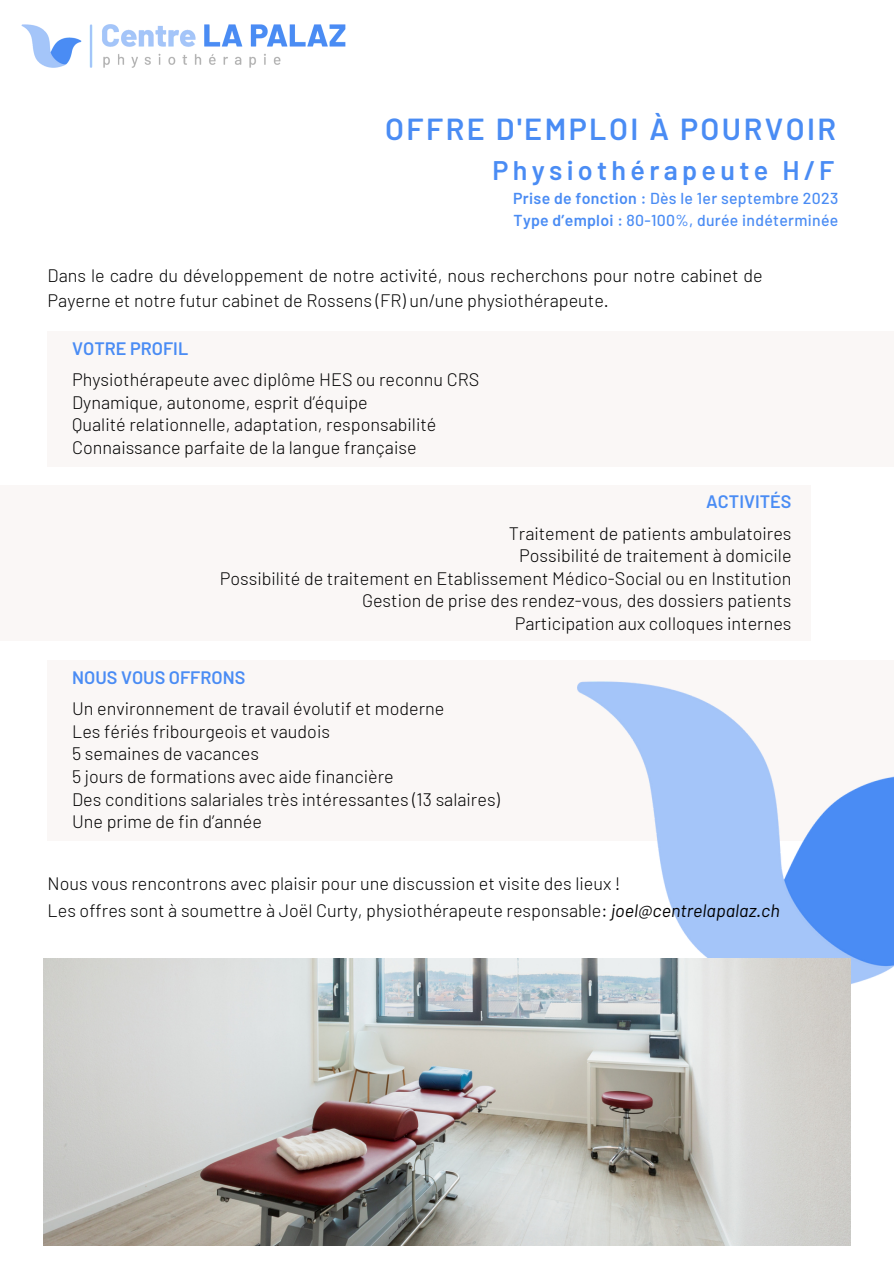
<style>
.page{position:relative;width:894px;height:1264px;background:#fff}
.page>*{position:absolute;margin:0;border:0;box-sizing:border-box;transform-origin:0 0}
.t1{font:600 30.45px "Barlow";letter-spacing:.08em;color:#4a8cf4}
.t2{font:600 26.85px "Barlow";letter-spacing:.16em;color:#4a8cf4}
.t3{font:300 18px/22.5px "Barlow";color:#000}
.t4{font:600 18px "Barlow";color:#4a8cf4}
.t5{font:500 15.9px/21.5px "Barlow";letter-spacing:.02em;color:#4a8cf4}
.s1{font-weight:600}
.s2{font-weight:400;font-style:italic}
</style>
<div class="page">
<div style="left:48px;top:660px;width:845px;height:180px;background:#faf7f6"></div>
<div style="left:48px;top:331px;width:845px;height:135px;background:#faf7f6"></div>
<div style="left:0;top:485px;width:811px;height:156px;background:#faf7f6"></div>
<img style="left:577px;top:681px;width:316px;height:337px">
<img style="left:44px;top:958px;width:806px;height:287px">
<img style="left:21px;top:24px;width:325px;height:44px">
<h1 class="t1" style="left:385px;top:110px;width:452px">OFFRE D'EMPLOI À POURVOIR</h1>
<h2 class="t2" style="left:492px;top:153px;width:343px">Physiothérapeute H/F</h2>
<p class="t5" style="left:513px;top:187px;width:326px"><span class="s1">Prise de fonction</span> : Dès le 1er septembre 2023<br><span class="s1">Type d’emploi</span> : 80-100%, durée indéterminée</p>
<p class="t3" style="left:48px;top:262px;width:716px;line-height:24.8px">Dans le cadre du développement de notre activité, nous recherchons pour notre cabinet de<br>Payerne et notre futur cabinet de Rossens (FR) un/une physiothérapeute.</p>
<p class="t4" style="left:72px;top:337px;width:118px">VOTRE PROFIL</p>
<p class="t3" style="left:72px;top:368px;width:408px">Physiothérapeute avec diplôme HES ou reconnu CRS Dynamique, autonome, esprit d’équipe<br>Qualité relationnelle, adaptation, responsabilité Connaissance parfaite de la langue française</p>
<p class="t4" style="left:706px;top:490px;width:87px">ACTIVITÉS</p>
<p class="t3" style="left:220px;top:521px;width:573px;text-align:right">Traitement de patients ambulatoires<br>Possibilité de traitement à domicile<br>Possibilité de traitement en Etablissement Médico-Social ou en Institution Gestion de prise des rendez-vous, des dossiers patients<br>Participation aux colloques internes</p>
<p class="t4" style="left:72px;top:666px;width:174px">NOUS VOUS OFFRONS</p>
<p class="t3" style="left:72px;top:697px;width:429px">Un environnement de travail évolutif et moderne<br>Les fériés fribourgeois et vaudois<br>5 semaines de vacances<br>5 jours de formations avec aide financière<br>Des conditions salariales très intéressantes (13 salaires)<br>Une prime de fin d’année</p>
<p class="t3" style="left:48px;top:869px;width:733px;line-height:26.5px">Nous vous rencontrons avec plaisir pour une discussion et visite des lieux !<br>Les offres sont à soumettre à Joël Curty, physiothérapeute responsable: <span class="s2">joel@centrelapalaz.ch</span></p>
</div>
